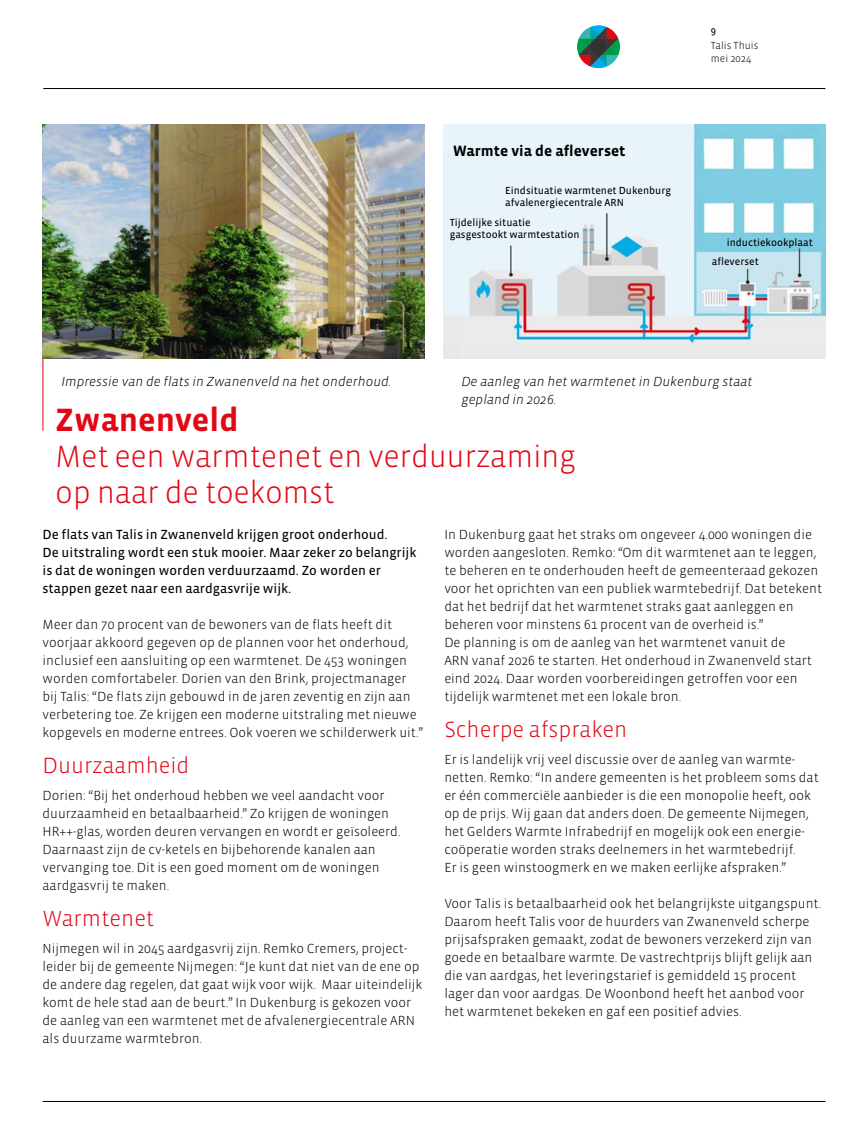
<style>
.page{position:relative;width:851px;height:1127px;background:#fff}
.page>*{position:absolute;margin:0;border:0;box-sizing:border-box;transform-origin:0 0}
.t1{font:700 33px "Vista Sans OTCE";color:#e30613}
.t2{font:300 31.5px/36px "Vista Sans OTCE";letter-spacing:-.01em;color:#e30613}
.t3{font:300 22.5px "Vista Sans OTCE";color:#e30613}
.t4{font:700 15.3px "Vista Sans OTCE";color:#000}
.t5{font:300 13.5px/18px "Vista Sans OTCE";color:#000}
.t6{font:13.5px/18px "Vista Sans OTCE";color:#000}
.t7{font:italic 300 13.5px/18px "Vista Sans OTCE";color:#000}
.t8{font:10.5px/12px "Vista Sans OTCE";color:#000}
.t9{font:300 10.5px/12.6px "Vista Sans OTCE";color:#000}
</style>
<div class="page">
<img style="left:43px;top:125px;width:381px;height:234px">
<img style="left:443px;top:125px;width:382px;height:234px">
<hr style="left:43px;top:359px;width:1px;height:72px;background:#e30613">
<hr style="left:43px;top:1101px;width:782px;height:1px;background:#000">
<hr style="left:43px;top:88px;width:782px;height:1px;background:#000">
<svg style="left:577px;top:26px;width:42px;height:42px"></svg>
<p class="t4" style="left:452px;top:142px;width:174px">Warmte via de afleverset</p>
<p class="t8" style="left:505px;top:184px;width:167px">Eindsituatie warmtenet Dukenburg afvalenergiecentrale ARN</p>
<p class="t8" style="left:449px;top:217px;width:131px">Tijdelijke situatie gasgestookt warmtestation</p>
<p class="t8" style="left:710px;top:25px;width:7px">9</p>
<p class="t9" style="left:710px;top:40px;width:49px">Talis Thuis mei 2024</p>
<p class="t8" style="left:726px;top:236px;width:88px">inductiekookplaat</p>
<p class="t8" style="left:711px;top:255px;width:48px">afleverset</p>
<p class="t7" style="left:61px;top:372px;width:331px">Impressie van de flats in Zwanenveld na het onderhoud.</p>
<p class="t7" style="left:461px;top:372px;width:293px">De aanleg van het warmtenet in Dukenburg staat gepland in 2026.</p>
<h1 class="t1" style="left:55px;top:401px;width:185px">Zwanenveld</h1>
<h2 class="t2" style="left:55px;top:438px;width:522px">Met een warmtenet en verduurzaming op naar de toekomst</h2>
<p class="t6" style="left:43px;top:525px;width:375px">De flats van Talis in Zwanenveld krijgen groot onderhoud.<br>De uitstraling wordt een stuk mooier. Maar zeker zo belangrijk is dat de woningen worden verduurzaamd. Zo worden er stappen gezet naar een aardgasvrije wijk.</p>
<p class="t5" style="left:43px;top:615px;width:382px">Meer dan 70 procent van de bewoners van de flats heeft dit voorjaar akkoord gegeven op de plannen voor het onderhoud, inclusief een aansluiting op een warmtenet. De 453 woningen worden comfortabeler. Dorien van den Brink, projectmanager bij Talis: “De flats zijn gebouwd in de jaren zeventig en zijn aan verbetering toe. Ze krijgen een moderne uitstraling met nieuwe kopgevels en moderne entrees. Ook voeren we schilderwerk uit.”</p>
<h3 class="t3" style="left:43px;top:752px;width:148px">Duurzaamheid</h3>
<p class="t5" style="left:43px;top:786px;width:359px">Dorien: “Bij het onderhoud hebben we veel aandacht voor duurzaamheid en betaalbaarheid.” Zo krijgen de woningen HR++-glas, worden deuren vervangen en wordt er geïsoleerd.<br>Daarnaast zijn de cv-ketels en bijbehorende kanalen aan vervanging toe. Dit is een goed moment om de woningen aardgasvrij te maken.</p>
<h3 class="t3" style="left:43px;top:905px;width:113px">Warmtenet</h3>
<p class="t5" style="left:43px;top:939px;width:381px">Nijmegen wil in 2045 aardgasvrij zijn. Remko Cremers, project&shy;leider bij de gemeente Nijmegen: “Je kunt dat niet van de ene op de andere dag regelen, dat gaat wijk voor wijk. Maar uiteindelijk komt de hele stad aan de beurt.” In Dukenburg is gekozen voor de aanleg van een warmtenet met de afvalenergiecentrale ARN als duurzame warmtebron.</p>
<p class="t5" style="left:444px;top:525px;width:379px">In Dukenburg gaat het straks om ongeveer 4.000 woningen die worden aangesloten. Remko: “Om dit warmtenet aan te leggen, te beheren en te onderhouden heeft de gemeenteraad gekozen voor het oprichten van een publiek warmtebedrijf. Dat betekent dat het bedrijf dat het warmtenet straks gaat aanleggen en beheren voor minstens 61 procent van de overheid is.”<br>De planning is om de aanleg van het warmtenet vanuit de<br>ARN vanaf 2026 te starten. Het onderhoud in Zwanenveld start eind 2024. Daar worden voorbereidingen getroffen voor een tijdelijk warmtenet met een lokale bron.</p>
<h3 class="t3" style="left:444px;top:716px;width:184px">Scherpe afspraken</h3>
<p class="t5" style="left:444px;top:750px;width:376px">Er is landelijk vrij veel discussie over de aanleg van warmte&shy;netten. Remko: “In andere gemeenten is het probleem soms dat er één commerciële aanbieder is die een monopolie heeft, ook op de prijs. Wij gaan dat anders doen. De gemeente Nijmegen, het Gelders Warmte Infrabedrijf en mogelijk ook een energie&shy;coöperatie worden straks deelnemers in het warmtebedrijf.<br>Er is geen winstoogmerk en we maken eerlijke afspraken.”</p>
<p class="t5" style="left:444px;top:894px;width:378px">Voor Talis is betaalbaarheid ook het belangrijkste uitgangspunt.<br>Daarom heeft Talis voor de huurders van Zwanenveld scherpe prijsafspraken gemaakt, zodat de bewoners verzekerd zijn van goede en betaalbare warmte. De vastrechtprijs blijft gelijk aan die van aardgas, het leveringstarief is gemiddeld 15 procent lager dan voor aardgas. De Woonbond heeft het aanbod voor het warmtenet bekeken en gaf een positief advies.</p>
</div>
